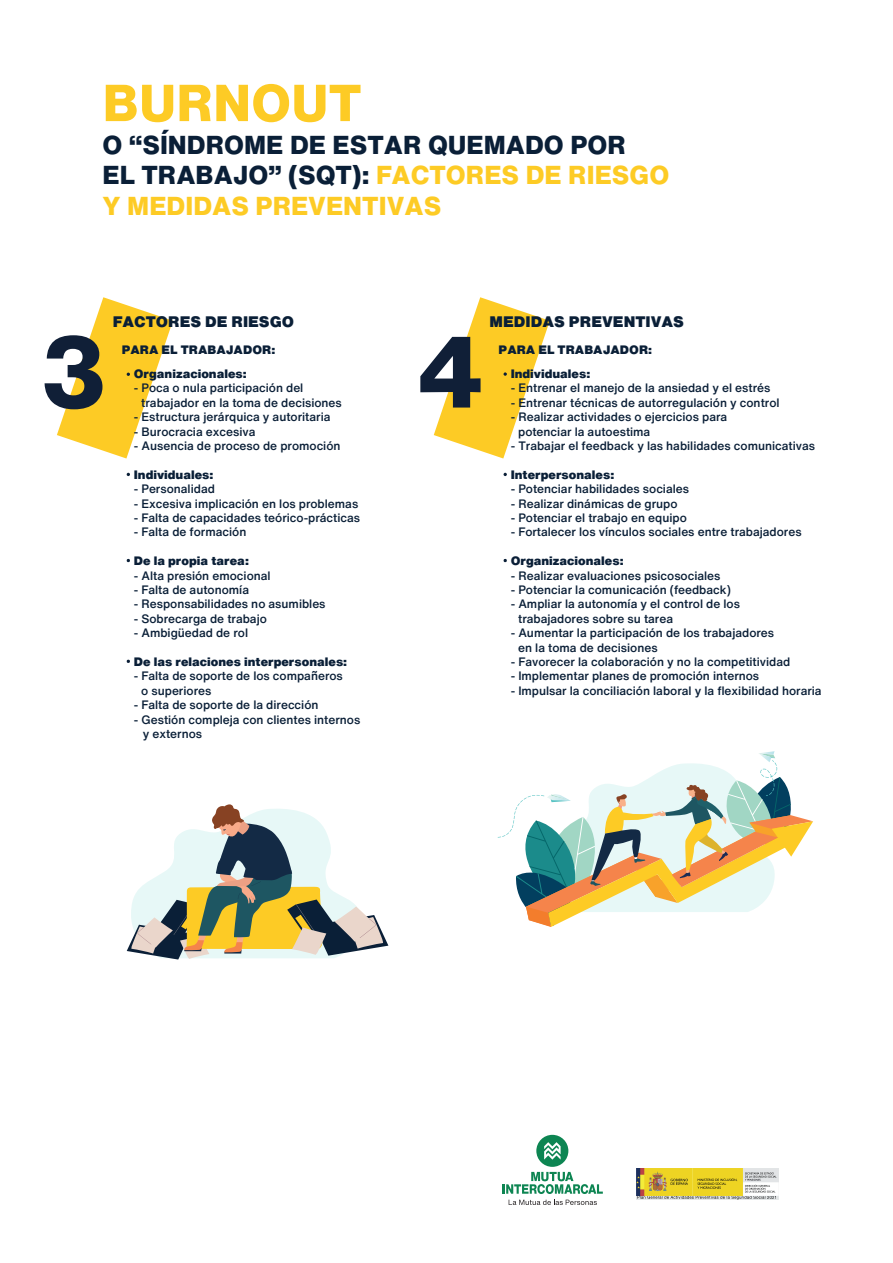
<style>
.page{position:relative;width:893px;height:1263px;background:#fff}
.page>*{position:absolute;margin:0;border:0;box-sizing:border-box;transform-origin:0 0}
.t1{font:800 99px "Helvetica Now Text";color:#101f37}
.t2{font:800 51px "Helvetica Now Text";color:#fdcb25}
.t3{font:800 25.5px/30.6px "Helvetica Now Text";color:#0a1f37}
.t4{font:900 15px "Helvetica Now Text";color:#0a1f37}
.t5{font:500 12px/14.4px "Helvetica Now Text";color:#0a1f37}
.t6{font:900 12px/23.9px "Helvetica Now Text";color:#0a1f37}
.s1{color:#fdcb25}
</style>
<div class="page">
<svg style="left:503px;top:1135px;width:100px;height:59px"></svg>
<svg style="left:509px;top:1200px;width:88px;height:5px"></svg>
<svg style="left:57px;top:297px;width:116px;height:161px"></svg>
<svg style="left:126px;top:559px;width:4px;height:3px"></svg>
<svg style="left:126px;top:659px;width:4px;height:4px"></svg>
<svg style="left:434px;top:297px;width:116px;height:161px"></svg>
<svg style="left:503px;top:559px;width:4px;height:3px"></svg>
<svg style="left:503px;top:473px;width:4px;height:3px"></svg>
<svg style="left:127px;top:804px;width:261px;height:155px"></svg>
<svg style="left:498px;top:751px;width:315px;height:176px"></svg>
<img style="left:637px;top:1168px;width:141px;height:32px">
<h2 class="t2" style="left:103px;top:65px;width:260px">BURNOUT</h2>
<h3 class="t3" style="left:103px;top:129px;width:568px">O “SÍNDROME DE ESTAR QUEMADO POR<br>EL TRABAJO” (SQT): <span class="s1">FACTORES DE RIESGO<br>Y MEDIDAS PREVENTIVAS</span></h3>
<h1 class="t1" style="left:38px;top:298px;width:72px">3</h1>
<p class="t4" style="left:113px;top:311px;width:183px">FACTORES DE RIESGO</p>
<p class="t6" style="left:134px;top:338px;width:143px;text-indent:-12px">PARA EL TRABAJADOR:<br>Organizacionales:</p>
<p class="t5" style="left:141px;top:381px;width:202px;text-indent:-8px">- Poca o nula participación del trabajador en la toma de decisiones</p>
<p class="t5" style="left:134px;top:409px;width:198px">- Estructura jerárquica y autoritaria</p>
<p class="t5" style="left:134px;top:424px;width:123px">- Burocracia excesiva</p>
<p class="t5" style="left:134px;top:438px;width:208px">- Ausencia de proceso de promoción</p>
<p class="t6" style="left:134px;top:462px;width:81px">Individuales:</p>
<p class="t5" style="left:134px;top:481px;width:83px">- Personalidad</p>
<p class="t5" style="left:134px;top:496px;width:226px">- Excesiva implicación en los problemas</p>
<p class="t5" style="left:134px;top:510px;width:228px">- Falta de capacidades teórico-prácticas</p>
<p class="t5" style="left:134px;top:525px;width:114px">- Falta de formación</p>
<p class="t6" style="left:134px;top:549px;width:117px">De la propia tarea:</p>
<p class="t5" style="left:134px;top:568px;width:138px">- Alta presión emocional</p>
<p class="t5" style="left:134px;top:582px;width:117px">- Falta de autonomía</p>
<p class="t5" style="left:134px;top:597px;width:193px">- Responsabilidades no asumibles</p>
<p class="t5" style="left:134px;top:611px;width:135px">- Sobrecarga de trabajo</p>
<p class="t5" style="left:134px;top:625px;width:116px">- Ambigüedad de rol</p>
<p class="t6" style="left:134px;top:650px;width:215px">De las relaciones interpersonales:</p>
<p class="t5" style="left:141px;top:669px;width:203px;text-indent:-8px">- Falta de soporte de los compañeros o superiores</p>
<p class="t5" style="left:134px;top:697px;width:186px">- Falta de soporte de la dirección</p>
<p class="t5" style="left:143px;top:712px;width:219px;text-indent:-9px">- Gestión compleja con clientes internos y externos</p>
<h1 class="t1" style="left:415px;top:298px;width:72px">4</h1>
<p class="t4" style="left:490px;top:311px;width:196px">MEDIDAS PREVENTIVAS</p>
<p class="t6" style="left:511px;top:338px;width:143px;text-indent:-12px">PARA EL TRABAJADOR:<br>Individuales:</p>
<p class="t5" style="left:511px;top:381px;width:261px">- Entrenar el manejo de la ansiedad y el estrés</p>
<p class="t5" style="left:511px;top:395px;width:270px">- Entrenar técnicas de autorregulación y control</p>
<p class="t5" style="left:518px;top:409px;width:211px;text-indent:-8px">- Realizar actividades o ejercicios para potenciar la autoestima</p>
<p class="t5" style="left:511px;top:438px;width:306px">- Trabajar el feedback y las habilidades comunicativas</p>
<p class="t6" style="left:511px;top:462px;width:105px">Interpersonales:</p>
<p class="t5" style="left:511px;top:481px;width:180px">- Potenciar habilidades sociales</p>
<p class="t5" style="left:511px;top:496px;width:168px">- Realizar dinámicas de grupo</p>
<p class="t5" style="left:511px;top:510px;width:178px">- Potenciar el trabajo en equipo</p>
<p class="t5" style="left:511px;top:525px;width:292px">- Fortalecer los vínculos sociales entre trabajadores</p>
<p class="t6" style="left:511px;top:549px;width:114px">Organizacionales:</p>
<p class="t5" style="left:511px;top:568px;width:211px">- Realizar evaluaciones psicosociales</p>
<p class="t5" style="left:511px;top:582px;width:222px">- Potenciar la comunicación (feedback)</p>
<p class="t5" style="left:518px;top:597px;width:223px;text-indent:-8px">- Ampliar la autonomía y el control de los trabajadores sobre su tarea</p>
<p class="t5" style="left:518px;top:625px;width:257px;text-indent:-8px">- Aumentar la participación de los trabajadores en la toma de decisiones</p>
<p class="t5" style="left:511px;top:654px;width:281px">- Favorecer la colaboración y no la competitividad</p>
<p class="t5" style="left:511px;top:669px;width:250px">- Implementar planes de promoción internos</p>
<p class="t5" style="left:511px;top:683px;width:313px">- Impulsar la conciliación laboral y la flexibilidad horaria</p>
</div>
